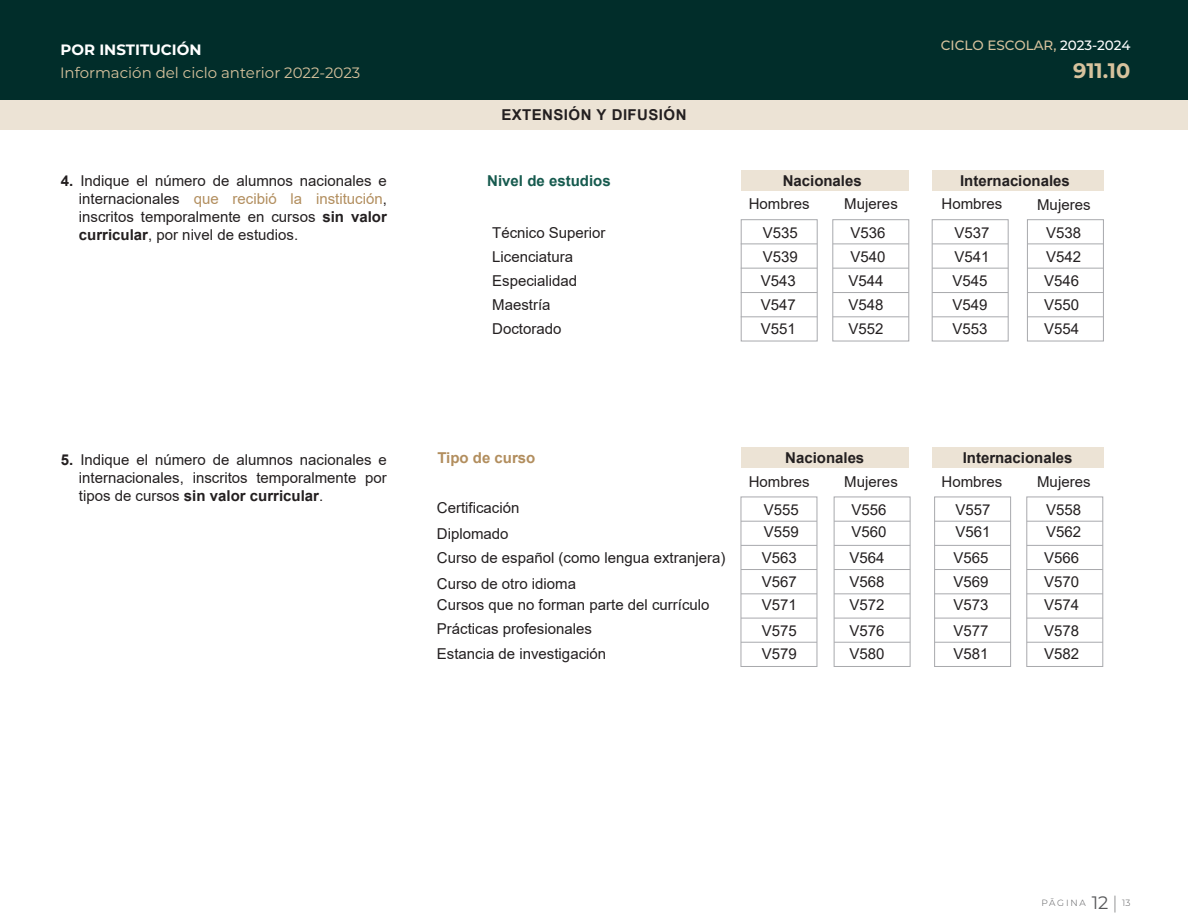
<style>
.page{position:relative;width:1188px;height:918px;background:#fff}
.page>*{position:absolute;margin:0;border:0;box-sizing:border-box;transform-origin:0 0}
.t1{font:700 21px "Montserrat";color:#d7c29d}
.t2{font:15px/24.2px "Arial";color:#231f20}
.t3{font:700 15px "Arial";color:#231f20}
.t4{font:15px "Montserrat";color:#d7c29d}
.t5{font:700 15px "Arial";letter-spacing:.03em;color:#231f20}
.t6{font:700 15px "Arial";color:#165a4e}
.t7{font:700 15px "Montserrat";color:#fff}
.t8{font:700 15px "Arial";color:#b28e5e}
.t9{font:500 13.5px "Montserrat";color:#d7c29d}
.t10{font:300 9px "Montserrat";letter-spacing:.195em;color:#57585a}
.s1{color:#fff}
.s2{font-weight:700}
.s3{color:#b28e5e}
.s4{font-weight:400;font-size:18px}
.s5{font-weight:200;font-size:18px}
</style>
<div class="page">
<div style="left:741px;top:171px;width:168px;height:20px;background:#ece3d5"></div>
<div style="left:741px;top:448px;width:168px;height:20px;background:#ece3d5"></div>
<div style="left:932px;top:171px;width:171px;height:20px;background:#ece3d5"></div>
<div style="left:932px;top:448px;width:171px;height:20px;background:#ece3d5"></div>
<div style="left:0;top:0;width:1188px;height:100px;background:#012d2a"></div>
<div style="left:0;top:100px;width:1188px;height:30px;background:#ece3d5"></div>
<hr style="left:741px;top:244px;width:76px;height:1px;background:#a8a9ad">
<hr style="left:741px;top:268px;width:76px;height:1px;background:#a8a9ad">
<hr style="left:741px;top:292px;width:76px;height:1px;background:#a8a9ad">
<hr style="left:741px;top:317px;width:76px;height:1px;background:#a8a9ad">
<hr style="left:833px;top:244px;width:76px;height:1px;background:#a8a9ad">
<hr style="left:833px;top:268px;width:76px;height:1px;background:#a8a9ad">
<hr style="left:833px;top:292px;width:76px;height:1px;background:#a8a9ad">
<hr style="left:833px;top:317px;width:76px;height:1px;background:#a8a9ad">
<hr style="left:932px;top:244px;width:76px;height:1px;background:#a8a9ad">
<hr style="left:932px;top:268px;width:76px;height:1px;background:#a8a9ad">
<hr style="left:932px;top:292px;width:76px;height:1px;background:#a8a9ad">
<hr style="left:932px;top:317px;width:76px;height:1px;background:#a8a9ad">
<hr style="left:1027px;top:244px;width:76px;height:1px;background:#a8a9ad">
<hr style="left:1027px;top:268px;width:76px;height:1px;background:#a8a9ad">
<hr style="left:1027px;top:292px;width:76px;height:1px;background:#a8a9ad">
<hr style="left:1027px;top:317px;width:76px;height:1px;background:#a8a9ad">
<hr style="left:741px;top:521px;width:76px;height:1px;background:#a8a9ad">
<hr style="left:741px;top:545px;width:76px;height:1px;background:#a8a9ad">
<hr style="left:741px;top:569px;width:76px;height:1px;background:#a8a9ad">
<hr style="left:741px;top:594px;width:76px;height:1px;background:#a8a9ad">
<hr style="left:741px;top:618px;width:76px;height:1px;background:#a8a9ad">
<hr style="left:741px;top:642px;width:76px;height:1px;background:#a8a9ad">
<hr style="left:834px;top:521px;width:76px;height:1px;background:#a8a9ad">
<hr style="left:834px;top:545px;width:76px;height:1px;background:#a8a9ad">
<hr style="left:834px;top:569px;width:76px;height:1px;background:#a8a9ad">
<hr style="left:834px;top:594px;width:76px;height:1px;background:#a8a9ad">
<hr style="left:834px;top:618px;width:76px;height:1px;background:#a8a9ad">
<hr style="left:834px;top:642px;width:76px;height:1px;background:#a8a9ad">
<hr style="left:935px;top:521px;width:76px;height:1px;background:#a8a9ad">
<hr style="left:935px;top:545px;width:76px;height:1px;background:#a8a9ad">
<hr style="left:935px;top:569px;width:76px;height:1px;background:#a8a9ad">
<hr style="left:935px;top:594px;width:76px;height:1px;background:#a8a9ad">
<hr style="left:935px;top:618px;width:76px;height:1px;background:#a8a9ad">
<hr style="left:935px;top:642px;width:76px;height:1px;background:#a8a9ad">
<hr style="left:1027px;top:521px;width:76px;height:1px;background:#a8a9ad">
<hr style="left:1027px;top:545px;width:76px;height:1px;background:#a8a9ad">
<hr style="left:1027px;top:569px;width:76px;height:1px;background:#a8a9ad">
<hr style="left:1027px;top:594px;width:76px;height:1px;background:#a8a9ad">
<hr style="left:1027px;top:618px;width:76px;height:1px;background:#a8a9ad">
<hr style="left:1027px;top:642px;width:76px;height:1px;background:#a8a9ad">
<div style="left:741px;top:219px;width:76px;height:122px;border:1px solid #a8a9ad"></div>
<div style="left:741px;top:497px;width:76px;height:170px;border:1px solid #a8a9ad"></div>
<div style="left:834px;top:497px;width:76px;height:170px;border:1px solid #a8a9ad"></div>
<div style="left:934px;top:497px;width:77px;height:170px;border:1px solid #a8a9ad"></div>
<div style="left:1027px;top:497px;width:76px;height:170px;border:1px solid #a8a9ad"></div>
<div style="left:833px;top:219px;width:76px;height:122px;border:1px solid #a8a9ad"></div>
<div style="left:932px;top:219px;width:76px;height:122px;border:1px solid #a8a9ad"></div>
<div style="left:1027px;top:219px;width:77px;height:122px;border:1px solid #a8a9ad"></div>
<p class="t7" style="left:60px;top:39px;width:143px">POR INSTITUCIÓN</p>
<p class="t9" style="left:941px;top:36px;width:191px">CICLO ESCOLAR, <span class="s1">2023-2024</span></p>
<p class="t4" style="left:60px;top:63px;width:302px">Información del ciclo anterior 2022-2023</p>
<h1 class="t1" style="left:1073px;top:56px;width:59px">911.10</h1>
<p class="t2" style="left:79px;top:172px;width:309px;line-height:18px;text-align:justify;text-indent:-18px"><span class="s2">4.</span> Indique el número de alumnos nacionales e internacionales <span class="s3">que recibió la institución</span>, inscritos temporalmente en cursos <span class="s2">sin valor curricular</span>, por nivel de estudios.</p>
<p class="t2" style="left:79px;top:450px;width:309px;line-height:18px;text-align:justify;text-indent:-18px"><span class="s2">5.</span> Indique el número de alumnos nacionales e internacionales, inscritos temporalmente por tipos de cursos <span class="s2">sin valor curricular</span>.</p>
<p class="t5" style="left:501px;top:104px;width:187px">EXTENSIÓN Y DIFUSIÓN</p>
<p class="t6" style="left:487px;top:170px;width:125px">Nivel de estudios</p>
<p class="t2" style="left:492px;top:220px;width:115px">Técnico Superior<br>Licenciatura<br>Especialidad<br>Maestría<br>Doctorado</p>
<p class="t3" style="left:783px;top:170px;width:81px">Nacionales</p>
<p class="t2" style="left:844px;top:192px;width:55px">Mujeres</p>
<p class="t2" style="left:942px;top:192px;width:62px">Hombres</p>
<p class="t3" style="left:960px;top:170px;width:111px">Internacionales</p>
<p class="t2" style="left:1037px;top:193px;width:55px">Mujeres</p>
<p class="t2" style="left:749px;top:192px;width:62px">Hombres</p>
<p class="t2" style="left:763px;top:220px;width:37px">V535<br>V539</p>
<p class="t2" style="left:761px;top:293px;width:37px">V547</p>
<p class="t2" style="left:761px;top:268px;width:37px">V543</p>
<p class="t2" style="left:851px;top:220px;width:37px">V536<br>V540</p>
<p class="t2" style="left:849px;top:293px;width:37px">V548</p>
<p class="t2" style="left:849px;top:268px;width:37px">V544</p>
<p class="t2" style="left:954px;top:220px;width:37px">V537<br>V541</p>
<p class="t2" style="left:952px;top:293px;width:37px">V549</p>
<p class="t2" style="left:952px;top:268px;width:37px">V545</p>
<p class="t2" style="left:1046px;top:220px;width:37px">V538<br>V542</p>
<p class="t2" style="left:1044px;top:293px;width:37px">V550</p>
<p class="t2" style="left:1044px;top:268px;width:37px">V546</p>
<p class="t2" style="left:761px;top:316px;width:37px">V551</p>
<p class="t2" style="left:849px;top:316px;width:37px">V552</p>
<p class="t2" style="left:952px;top:316px;width:37px">V553</p>
<p class="t2" style="left:1044px;top:316px;width:37px">V554</p>
<p class="t8" style="left:437px;top:447px;width:100px">Tipo de curso</p>
<p class="t2" style="left:437px;top:494px;width:84px;line-height:26.5px">Certificación<br>Diplomado</p>
<p class="t2" style="left:437px;top:544px;width:290px;line-height:26.8px">Curso de español (como lengua extranjera)<br>Curso de otro idioma</p>
<p class="t2" style="left:437px;top:593px;width:274px">Cursos que no forman parte del currículo<br>Prácticas profesionales<br>Estancia de investigación</p>
<p class="t3" style="left:785px;top:447px;width:81px">Nacionales</p>
<p class="t2" style="left:844px;top:469px;width:55px">Mujeres</p>
<p class="t2" style="left:942px;top:469px;width:62px">Hombres</p>
<p class="t3" style="left:963px;top:447px;width:111px">Internacionales</p>
<p class="t2" style="left:1037px;top:470px;width:55px">Mujeres</p>
<p class="t2" style="left:749px;top:469px;width:62px">Hombres</p>
<p class="t2" style="left:764px;top:499px;width:37px;line-height:21.9px">V555<br>V559</p>
<p class="t2" style="left:762px;top:570px;width:37px">V567</p>
<p class="t2" style="left:762px;top:545px;width:37px">V563</p>
<p class="t2" style="left:852px;top:499px;width:37px;line-height:21.9px">V556<br>V560</p>
<p class="t2" style="left:850px;top:570px;width:37px">V568</p>
<p class="t2" style="left:850px;top:545px;width:37px">V564</p>
<p class="t2" style="left:955px;top:499px;width:37px;line-height:21.9px">V557<br>V561</p>
<p class="t2" style="left:953px;top:570px;width:37px">V569</p>
<p class="t2" style="left:953px;top:545px;width:37px">V565</p>
<p class="t2" style="left:1046px;top:499px;width:37px;line-height:21.9px">V558<br>V562</p>
<p class="t2" style="left:1044px;top:570px;width:37px">V570</p>
<p class="t2" style="left:1044px;top:545px;width:37px">V566</p>
<p class="t2" style="left:762px;top:593px;width:37px">V571</p>
<p class="t2" style="left:850px;top:593px;width:37px">V572</p>
<p class="t2" style="left:953px;top:593px;width:37px">V573</p>
<p class="t2" style="left:1044px;top:593px;width:37px">V574</p>
<p class="t2" style="left:762px;top:618px;width:37px">V575</p>
<p class="t2" style="left:850px;top:618px;width:37px">V576</p>
<p class="t2" style="left:953px;top:618px;width:37px">V577</p>
<p class="t2" style="left:1044px;top:618px;width:37px">V578</p>
<p class="t2" style="left:762px;top:641px;width:37px">V579</p>
<p class="t2" style="left:850px;top:641px;width:37px">V580</p>
<p class="t2" style="left:953px;top:641px;width:37px">V581</p>
<p class="t2" style="left:1044px;top:641px;width:37px">V582</p>
<p class="t10" style="left:1041px;top:896px;width:91px">PĀGINA <span class="s4">12</span><span class="s5">|</span> 13</p>
</div>
